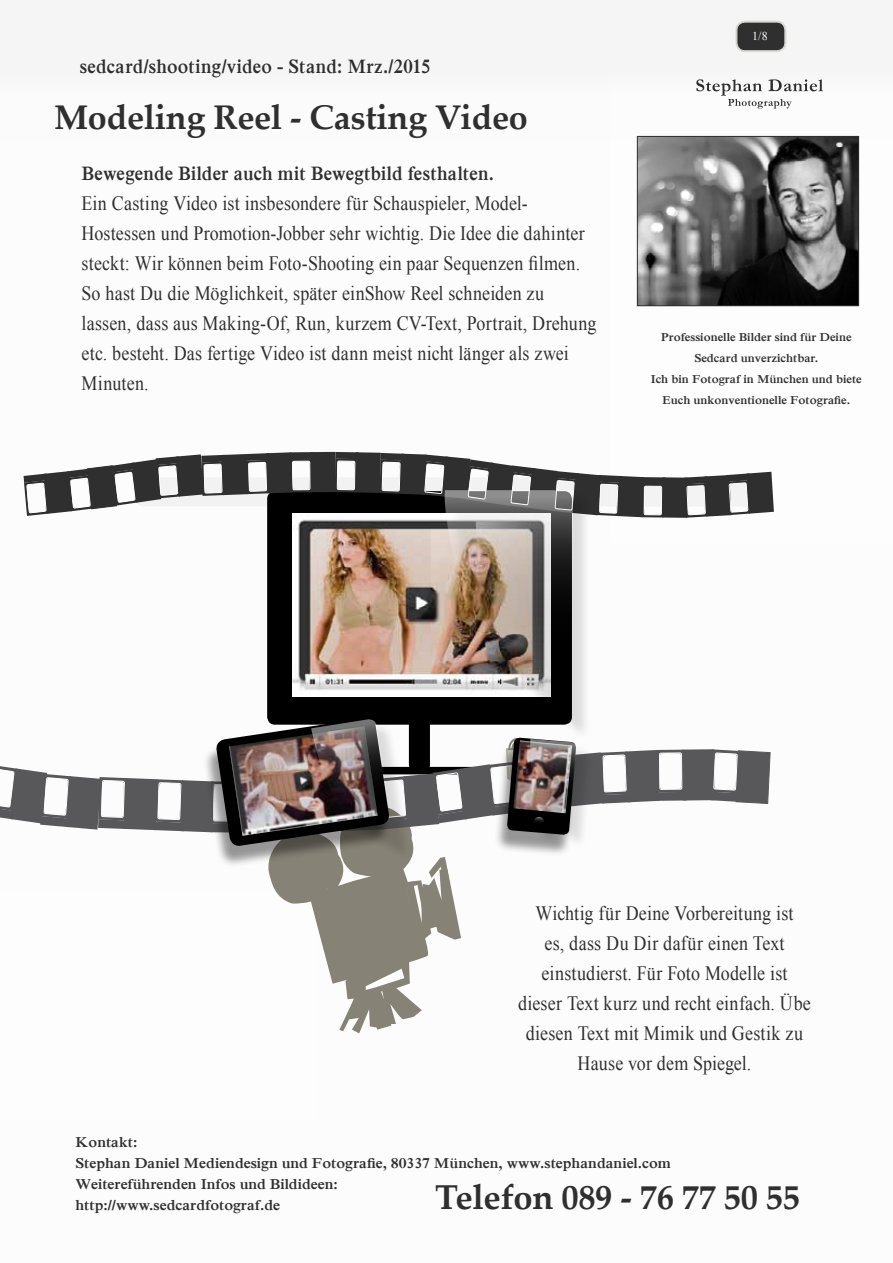
<style>
.page{position:relative;width:893px;height:1263px;background:#fff}
.page>*{position:absolute;margin:0;border:0;box-sizing:border-box;transform-origin:0 0}
.t1{font:700 34.5px "Palatino Linotype";letter-spacing:-.01em;color:#2f2f2f}
.t2{font:700 34.2px "Palatino Linotype";letter-spacing:-.01em;color:#2f2f2f}
.t3{font:20.4px/30px "Iskoola Pota";letter-spacing:.01em;color:#2f2f2f;scale:.88 1}
.t4{font:700 20.4px "Iskoola Pota";letter-spacing:.015em;color:#2f2f2f;scale:.88 1}
.t5{font:700 15px/21px "Iskoola Pota";color:#2f2f2f}
.t6{font:700 12px/21px "Iskoola Pota";color:#2f2f2f;text-align:center}
.t7{font:12px "Iskoola Pota";color:#fff}
</style>
<div class="page">
<img style="left:639px;top:138px;width:218px;height:166px">
<div style="left:637px;top:136px;width:222px;height:170px;border:1px solid #2f2f2f"></div>
<svg style="left:696px;top:79px;width:127px;height:30px"></svg>
<div style="left:737px;top:22px;width:48px;height:29px;background:#2f2f2f;border-radius:9px"></div>
<div style="left:736px;top:21px;width:50px;height:31px;border:1px solid #dddbd5;border-radius:9px"></div>
<div style="left:736px;top:22px;width:49px;height:29px;border:1px solid #dddbd5;border-radius:8px"></div>
<svg style="left:0;top:452px;width:774px;height:582px"></svg>
<p class="t4" style="left:80px;top:55px;width:400px">sedcard/shooting/video - Stand: Mrz./2015</p>
<h2 class="t2" style="left:54px;top:93px;width:475px">Modeling Reel - Casting Video</h2>
<p class="t4" style="left:82px;top:161px;width:470px">Bewegende Bilder auch mit Bewegtbild festhalten.</p>
<p class="t3" style="left:82px;top:188px;width:587px">Ein Casting Video ist insbesondere für Schauspieler, Model-Hostessen und Promotion-Jobber sehr wichtig. Die Idee die dahinter steckt: Wir können beim Foto-Shooting ein paar Sequenzen filmen.<br>So hast Du die Möglichkeit, später einShow Reel schneiden zu lassen, dass aus Making-Of, Run, kurzem CV-Text, Portrait, Drehung etc. besteht. Das fertige Video ist dann meist nicht länger als zwei Minuten.</p>
<p class="t7" style="left:752px;top:29px;width:17px">1/8</p>
<p class="t6" style="left:651px;top:327px;width:212px">Professionelle Bilder sind für Deine Sedcard unverzichtbar.<br>Ich bin Fotograf in München und biete Euch unkonventionelle Fotografie.</p>
<p class="t3" style="left:518px;top:898px;width:334px;text-align:center">Wichtig für Deine Vorbereitung ist<br>es, dass Du Dir dafür einen Text einstudierst. Für Foto Modelle ist dieser Text kurz und recht einfach. Übe diesen Text mit Mimik und Gestik zu<br>Hause vor dem Spiegel.</p>
<p class="t5" style="left:75px;top:1131px;width:597px">Kontakt:<br>Stephan Daniel Mediendesign und Fotografie, 80337 München, www.stephandaniel.com Weitereführenden Infos und Bildideen:<br>http://www.sedcardfotograf.de</p>
<h1 class="t1" style="left:435px;top:1173px;width:366px">Telefon 089 - 76 77 50 55</h1>
</div>
